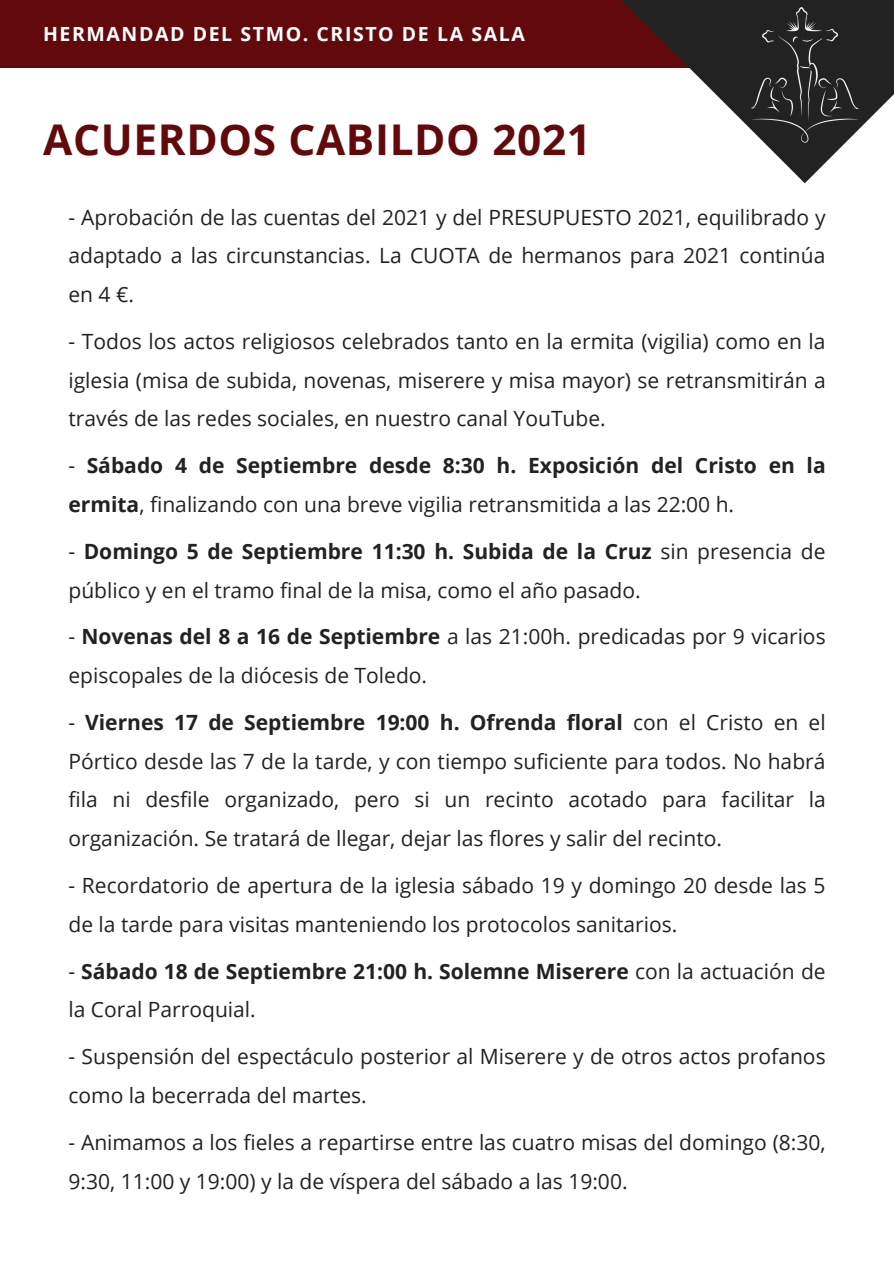
<style>
.page{position:relative;width:894px;height:1264px;background:#fff}
.page>*{position:absolute;margin:0;border:0;box-sizing:border-box;transform-origin:0 0}
.t1{font:700 42.3px "Open Sans";letter-spacing:.015em;color:#620a0b}
.t2{font:21px/38.7px "Open Sans";color:#222}
.t3{font:700 21px/38.7px "Open Sans";color:#222}
.t4{font:700 19.5px "Open Sans";letter-spacing:.08em;color:#fff}
.s1{font-weight:400}
.s2{font-weight:700}
</style>
<div class="page">
<div style="left:0;top:0;width:893px;height:68px;background:#620a0b"></div>
<svg style="left:621px;top:0;width:272px;height:183px"></svg>
<img style="left:730px;top:0;width:149px;height:148px">
<p class="t4" style="left:43px;top:20px;width:483px">HERMANDAD DEL STMO. CRISTO DE LA SALA</p>
<p class="t1" style="left:43px;top:110px;width:549px">ACUERDOS CABILDO 2021</p>
<p class="t2" style="left:68px;top:197px;width:758px;text-align:justify">- Aprobación de las cuentas del 2021 y del PRESUPUESTO 2021, equilibrado y adaptado a las circunstancias. La CUOTA de hermanos para 2021 continúa en 4 €.</p>
<p class="t2" style="left:68px;top:321px;width:758px;text-align:justify">- Todos los actos religiosos celebrados tanto en la ermita (vigilia) como en la iglesia (misa de subida, novenas, miserere y misa mayor) se retransmitirán a través de las redes sociales, en nuestro canal YouTube.</p>
<p class="t3" style="left:68px;top:446px;width:758px"><span class="s1">-</span> Sábado 4 de Septiembre desde 8:30 h. Exposición del Cristo en la ermita<span class="s1">, finalizando con una breve vigilia retransmitida a las 22:00 h.</span></p>
<p class="t2" style="left:68px;top:531px;width:758px">- <span class="s2">Domingo 5 de Septiembre 11:30 h. Subida de la Cruz</span> sin presencia de público y en el tramo final de la misa, como el año pasado.</p>
<p class="t2" style="left:68px;top:617px;width:758px">- <span class="s2">Novenas del 8 a 16 de Septiembre</span> a las 21:00h. predicadas por 9 vicarios episcopales de la diócesis de Toledo.</p>
<p class="t2" style="left:68px;top:702px;width:758px;text-align:justify">- <span class="s2">Viernes 17 de Septiembre 19:00 h. Ofrenda floral</span> con el Cristo en el Pórtico desde las 7 de la tarde, y con tiempo suficiente para todos. No habrá fila ni desfile organizado, pero si un recinto acotado para facilitar la organización. Se tratará de llegar, dejar las flores y salir del recinto.</p>
<p class="t2" style="left:68px;top:865px;width:758px">- Recordatorio de apertura de la iglesia sábado 19 y domingo 20 desde las 5 de la tarde para visitas manteniendo los protocolos sanitarios.</p>
<p class="t3" style="left:68px;top:951px;width:758px"><span class="s1">-</span> Sábado 18 de Septiembre 21:00 h. Solemne Miserere <span class="s1">con la actuación de la Coral Parroquial.</span></p>
<p class="t2" style="left:68px;top:1036px;width:758px">- Suspensión del espectáculo posterior al Miserere y de otros actos profanos como la becerrada del martes.</p>
<p class="t2" style="left:68px;top:1122px;width:758px">- Animamos a los fieles a repartirse entre las cuatro misas del domingo (8:30,<br>9:30, 11:00 y 19:00) y la de víspera del sábado a las 19:00.</p>
</div>
